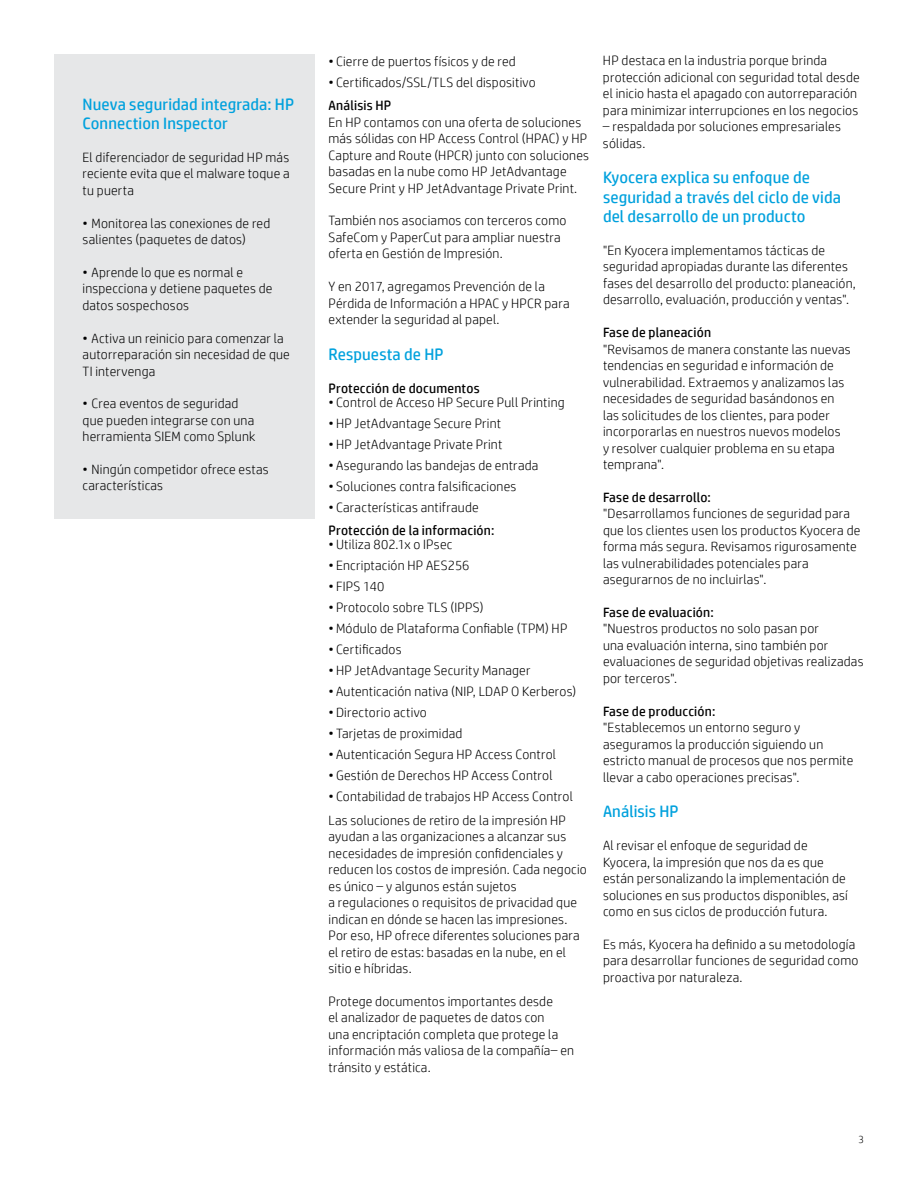
<style>
.page{position:relative;width:918px;height:1188px;background:#fff}
.page>*{position:absolute;margin:0;border:0;box-sizing:border-box;transform-origin:0 0}
.t1{font:16.5px/19.5px "HP Simplified";letter-spacing:.005em;color:#00a1dd}
.t2{font:300 13.5px/16.5px "HP Simplified";letter-spacing:.015em;color:#000}
.t3{font:13.5px "HP Simplified";letter-spacing:.015em;color:#000}
.t4{font:300 10.5px "HP Simplified";color:#000}
</style>
<div class="page">
<div style="left:54px;top:55px;width:261px;height:464px;background:#e6e7e8"></div>
<p class="t1" style="left:83px;top:94px;width:213px">Nueva seguridad integrada: HP<br>Connection Inspector</p>
<p class="t2" style="left:83px;top:149px;width:209px;text-align:justify">El diferenciador de seguridad HP más reciente evita que el malware toque a tu puerta</p>
<p class="t2" style="left:83px;top:214px;width:189px">• Monitorea las conexiones de red salientes (paquetes de datos)</p>
<p class="t2" style="left:83px;top:264px;width:191px">• Aprende lo que es normal e inspecciona y detiene paquetes de datos sospechosos</p>
<p class="t2" style="left:83px;top:329px;width:209px">• Activa un reinicio para comenzar la autorreparación sin necesidad de que<br>TI intervenga</p>
<p class="t2" style="left:83px;top:395px;width:174px">• Crea eventos de seguridad que pueden integrarse con una herramienta SIEM como Splunk</p>
<p class="t2" style="left:83px;top:461px;width:188px">• Ningún competidor ofrece estas características</p>
<p class="t2" style="left:329px;top:53px;width:189px">• Cierre de puertos físicos y de red</p>
<p class="t2" style="left:329px;top:74px;width:209px">• Certificados/SSL/TLS del dispositivo</p>
<p class="t3" style="left:329px;top:97px;width:64px">Análisis HP</p>
<p class="t2" style="left:329px;top:113px;width:262px">En HP contamos con una oferta de soluciones más sólidas con HP Access Control (HPAC) y HP Capture and Route (HPCR) junto con soluciones basadas en la nube como HP JetAdvantage Secure Print y HP JetAdvantage Private Print.</p>
<p class="t2" style="left:329px;top:212px;width:239px">También nos asociamos con terceros como<br>SafeCom y PaperCut para ampliar nuestra oferta en Gestión de Impresión.</p>
<p class="t2" style="left:329px;top:278px;width:243px">Y en 2017, agregamos Prevención de la<br>Pérdida de Información a HPAC y HPCR para extender la seguridad al papel.</p>
<p class="t1" style="left:328px;top:344px;width:117px">Respuesta de HP</p>
<p class="t3" style="left:328px;top:379px;width:153px">Protección de documentos</p>
<p class="t2" style="left:328px;top:394px;width:238px">• Control de Acceso HP Secure Pull Printing</p>
<p class="t2" style="left:328px;top:415px;width:174px">• HP JetAdvantage Secure Print</p>
<p class="t2" style="left:328px;top:436px;width:175px">• HP JetAdvantage Private Print</p>
<p class="t2" style="left:328px;top:457px;width:211px">• Asegurando las bandejas de entrada</p>
<p class="t2" style="left:328px;top:478px;width:190px">• Soluciones contra falsificaciones</p>
<p class="t2" style="left:328px;top:499px;width:152px">• Características antifraude</p>
<p class="t3" style="left:328px;top:522px;width:168px">Protección de la información:</p>
<p class="t2" style="left:328px;top:536px;width:125px">• Utiliza 802.1x o IPsec</p>
<p class="t2" style="left:328px;top:557px;width:143px">• Encriptación HP AES256</p>
<p class="t2" style="left:328px;top:578px;width:58px">• FIPS 140</p>
<p class="t2" style="left:328px;top:599px;width:157px">• Protocolo sobre TLS (IPPS)</p>
<p class="t2" style="left:328px;top:620px;width:240px">•Módulo de Plataforma Confiable (TPM) HP</p>
<p class="t2" style="left:328px;top:641px;width:75px">• Certificados</p>
<p class="t2" style="left:328px;top:662px;width:204px">• HP JetAdvantage Security Manager</p>
<p class="t2" style="left:328px;top:683px;width:249px">• Autenticación nativa (NIP, LDAP O Kerberos)</p>
<p class="t2" style="left:328px;top:704px;width:100px">• Directorio activo</p>
<p class="t2" style="left:328px;top:725px;width:135px">• Tarjetas de proximidad</p>
<p class="t2" style="left:328px;top:746px;width:229px">• Autenticación Segura HP Access Control</p>
<p class="t2" style="left:328px;top:767px;width:226px">• Gestión de Derechos HP Access Control</p>
<p class="t2" style="left:328px;top:785px;width:246px;line-height:23.2px">• Contabilidad de trabajos HP Access Control<br>Las soluciones de retiro de la impresión HP</p>
<p class="t2" style="left:328px;top:828px;width:260px">ayudan a las organizaciones a alcanzar sus necesidades de impresión confidenciales y reducen los costos de impresión. Cada negocio es único – y algunos están sujetos<br>a regulaciones o requisitos de privacidad que indican en dónde se hacen las impresiones.<br>Por eso, HP ofrece diferentes soluciones para el retiro de estas: basadas en la nube, en el sitio e híbridas.</p>
<p class="t2" style="left:328px;top:993px;width:247px">Protege documentos importantes desde<br>el analizador de paquetes de datos con<br>una encriptación completa que protege la información más valiosa de la compañía– en tránsito y estática.</p>
<p class="t2" style="left:603px;top:52px;width:258px">HP destaca en la industria porque brinda protección adicional con seguridad total desde el inicio hasta el apagado con autorreparación para minimizar interrupciones en los negocios</p>
<p class="t2" style="left:603px;top:118px;width:239px">– respaldada por soluciones empresariales sólidas.</p>
<p class="t1" style="left:603px;top:167px;width:239px">Kyocera explica su enfoque de seguridad a través del ciclo de vida del desarrollo de un producto</p>
<p class="t2" style="left:603px;top:242px;width:254px">"En Kyocera implementamos tácticas de seguridad apropiadas durante las diferentes fases del desarrollo del producto: planeación, desarrollo, evaluación, producción y ventas".</p>
<p class="t3" style="left:603px;top:324px;width:110px">Fase de planeación</p>
<p class="t2" style="left:603px;top:340px;width:249px">"Revisamos de manera constante las nuevas tendencias en seguridad e información de vulnerabilidad. Extraemos y analizamos las necesidades de seguridad basándonos en las solicitudes de los clientes, para poder incorporarlas en nuestros nuevos modelos<br>y resolver cualquier problema en su etapa temprana".</p>
<p class="t3" style="left:603px;top:488px;width:110px">Fase de desarrollo:</p>
<p class="t2" style="left:603px;top:505px;width:259px">"Desarrollamos funciones de seguridad para que los clientes usen los productos Kyocera de forma más segura. Revisamos rigurosamente las vulnerabilidades potenciales para asegurarnos de no incluirlas".</p>
<p class="t3" style="left:603px;top:603px;width:112px">Fase de evaluación:</p>
<p class="t2" style="left:603px;top:620px;width:262px">"Nuestros productos no solo pasan por<br>una evaluación interna, sino también por evaluaciones de seguridad objetivas realizadas por terceros".</p>
<p class="t3" style="left:603px;top:702px;width:114px">Fase de producción:</p>
<p class="t2" style="left:603px;top:719px;width:252px">"Establecemos un entorno seguro y aseguramos la producción siguiendo un estricto manual de procesos que nos permite llevar a cabo operaciones precisas".</p>
<p class="t1" style="left:603px;top:802px;width:77px">Análisis HP</p>
<p class="t2" style="left:603px;top:837px;width:246px">Al revisar el enfoque de seguridad de Kyocera, la impresión que nos da es que están personalizando la implementación de soluciones en sus productos disponibles, así como en sus ciclos de producción futura.</p>
<p class="t2" style="left:603px;top:935px;width:257px">Es más, Kyocera ha definido a su metodología para desarrollar funciones de seguridad como proactiva por naturaleza.</p>
<p class="t4" style="left:858px;top:1132px;width:7px">3</p>
</div>
